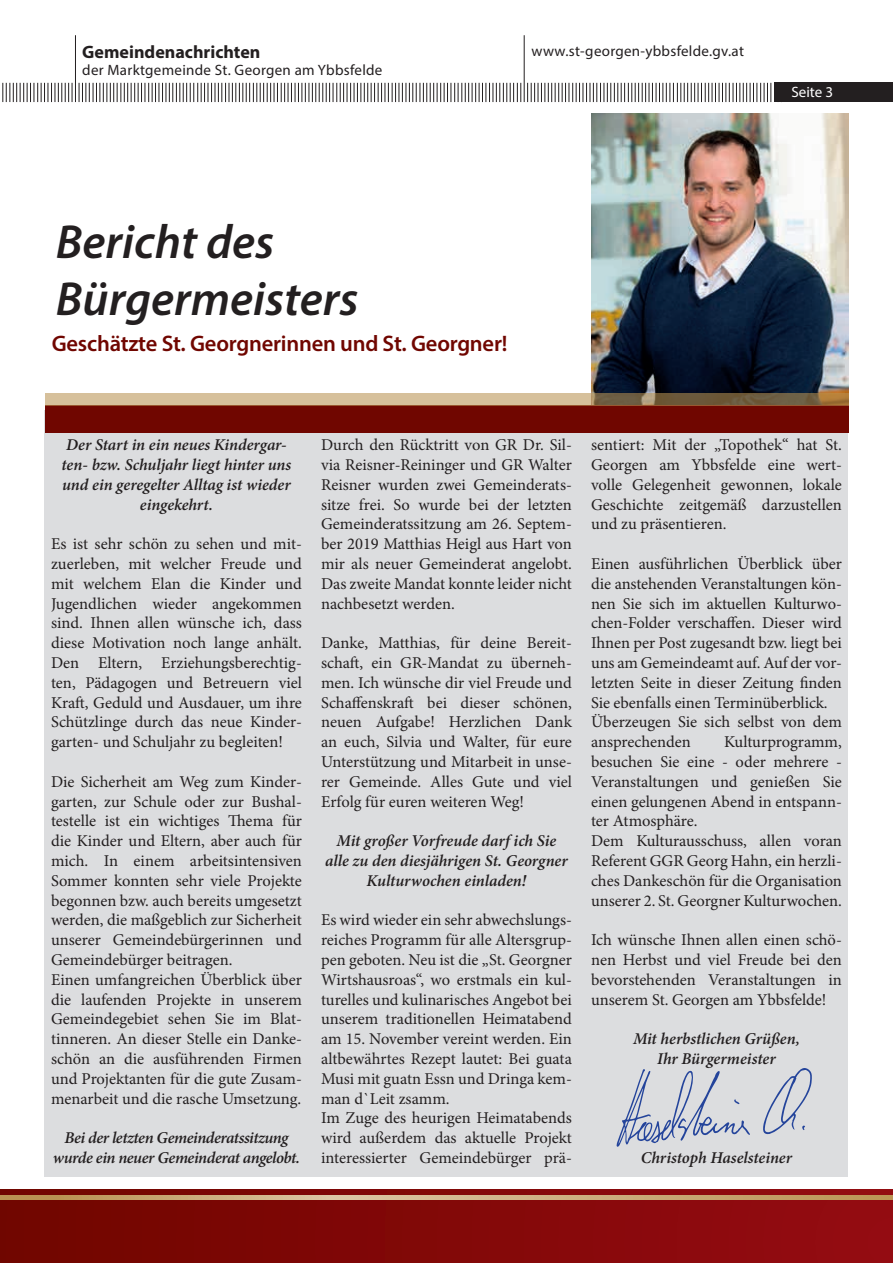
<style>
.page{position:relative;width:893px;height:1263px;background:#fff}
.page>*{position:absolute;margin:0;border:0;box-sizing:border-box;transform-origin:0 0}
.t1{font:italic 600 48px/57.6px "Myriad Pro";color:#231f20}
.t2{font:600 22.5px "Myriad Pro";letter-spacing:-.01em;color:#700600}
.t3{font:700 18px "Myriad Pro";color:#231f20}
.t4{font:16.5px/19.8px "Minion Pro";letter-spacing:-.005em;color:#231f20;text-align:justify}
.t5{font:italic 600 16.5px/19.8px "Minion Pro";letter-spacing:-.01em;color:#231f20;text-align:center}
.t6{font:15px "Myriad Pro";letter-spacing:.02em;color:#231f20}
.t7{font:15px "Myriad Pro";color:#fff}
</style>
<div class="page">
<hr style="left:524px;top:35px;width:1px;height:67px;background:#231f20">
<hr style="left:75px;top:35px;width:1px;height:67px;background:#231f20">
<svg style="left:79px;top:83px;width:442px;height:19px"></svg>
<svg style="left:2px;top:83px;width:71px;height:19px"></svg>
<svg style="left:527px;top:83px;width:244px;height:19px"></svg>
<div style="left:774px;top:83px;width:119px;height:19px;background:#231f20"></div>
<div style="left:0;top:1189px;width:893px;height:74px;background:linear-gradient(to right,#730a02,#961015)"></div>
<svg style="left:0;top:1195px;width:893px;height:4px;background:#c9aa79"></svg>
<div style="left:45px;top:410px;width:803px;height:767px;background:#dcdddf"></div>
<img style="left:591px;top:113px;width:257px;height:281px">
<svg style="left:616px;top:1069px;width:134px;height:78px"></svg>
<svg style="left:763px;top:1068px;width:49px;height:67px"></svg>
<div style="left:45px;top:406px;width:804px;height:27px;background:#700600"></div>
<svg style="left:45px;top:394px;width:804px;height:12px;background:#b59b77"></svg>
<p class="t3" style="left:82px;top:40px;width:180px">Gemeindenachrichten</p>
<p class="t6" style="left:532px;top:42px;width:214px">www.st-georgen-ybbsfelde.gv.at</p>
<p class="t6" style="left:82px;top:61px;width:302px">der Marktgemeinde St. Georgen am Ybbsfelde</p>
<p class="t7" style="left:791px;top:83px;width:43px">Seite 3</p>
<h1 class="t1" style="left:56px;top:211px;width:304px">Bericht des<br>Bürgermeisters</h1>
<h2 class="t2" style="left:52px;top:329px;width:457px">Geschätzte St. Georgnerinnen und St. Georgner!</h2>
<p class="t5" style="left:62px;top:435px;width:231px">Der Start in ein neues Kindergar&shy;ten- bzw. Schuljahr liegt hinter uns und ein geregelter Alltag ist wieder eingekehrt.</p>
<p class="t4" style="left:51px;top:534px;width:252px">Es ist sehr schön zu sehen und mit&shy;zuerleben, mit welcher Freude und mit welchem Elan die Kinder und Jugendlichen wieder angekommen sind. Ihnen allen wünsche ich, dass diese Motivation noch lange anhält.<br>Den Eltern, Erziehungsberechtig&shy;ten, Pädagogen und Betreuern viel Kraft, Geduld und Ausdauer, um ihre Schützlinge durch das neue Kinder&shy;garten- und Schuljahr zu begleiten!</p>
<p class="t4" style="left:51px;top:772px;width:252px;text-align:left">Die Sicherheit am Weg zum Kinder&shy;garten, zur Schule oder zur Bushal&shy;testelle ist ein wichtiges Thema für die Kinder und Eltern, aber auch für mich. In einem arbeitsintensiven Sommer konnten sehr viele Projekte begonnen bzw. auch bereits umgesetzt werden, die maßgeblich zur Sicherheit unserer Gemeindebürgerinnen und Gemeindebürger beitragen.<br>Einen umfangreichen Überblick über die laufenden Projekte in unserem Gemeindegebiet sehen Sie im Blat&shy;tinneren. An dieser Stelle ein Danke&shy;schön an die ausführenden Firmen und Projektanten für die gute Zusam&shy;menarbeit und die rasche Umsetzung.</p>
<p class="t5" style="left:53px;top:1128px;width:249px">Bei der letzten Gemeinderatssitzung wurde ein neuer Gemeinderat angelobt.</p>
<p class="t4" style="left:321px;top:435px;width:252px">Durch den Rücktritt von GR Dr. Sil&shy;via Reisner-Reininger und GR Walter Reisner wurden zwei Gemeinderats&shy;sitze frei. So wurde bei der letzten Gemeinderatssitzung am 26. Septem&shy;ber 2019 Matthias Heigl aus Hart von mir als neuer Gemeinderat angelobt.<br>Das zweite Mandat konnte leider nicht nachbesetzt werden.</p>
<p class="t4" style="left:321px;top:633px;width:252px">Danke, Matthias, für deine Bereit&shy;schaft, ein GR-Mandat zu überneh&shy;men. Ich wünsche dir viel Freude und Schaffenskraft bei dieser schönen, neuen Aufgabe! Herzlichen Dank an euch, Silvia und Walter, für eure Unterstützung und Mitarbeit in unse&shy;rer Gemeinde. Alles Gute und viel Erfolg für euren weiteren Weg!</p>
<p class="t5" style="left:325px;top:831px;width:244px">Mit großer Vorfreude darf ich Sie alle zu den diesjährigen St. Georgner<br>Kulturwochen einladen!</p>
<p class="t4" style="left:321px;top:910px;width:252px;text-align:left">Es wird wieder ein sehr abwechslungs&shy;reiches Programm für alle Altersgrup&shy;pen geboten. Neu ist die „St. Georgner Wirtshausroas“, wo erstmals ein kul&shy;turelles und kulinarisches Angebot bei unserem traditionellen Heimatabend am 15. November vereint werden. Ein altbewährtes Rezept lautet: Bei guata Musi mit guatn Essn und Dringa kem&shy;man d`Leit zsamm.<br>Im Zuge des heurigen Heimatabends wird außerdem das aktuelle Projekt interessierter Gemeindebürger prä-</p>
<p class="t4" style="left:591px;top:435px;width:252px">sentiert: Mit der „Topothek“ hat St.<br>Georgen am Ybbsfelde eine wert&shy;volle Gelegenheit gewonnen, lokale Geschichte zeitgemäß darzustellen und zu präsentieren.</p>
<p class="t4" style="left:591px;top:554px;width:252px;text-align:left">Einen ausführlichen Überblick über die anstehenden Veranstaltungen kön&shy;nen Sie sich im aktuellen Kulturwo&shy;chen-Folder verschaffen. Dieser wird Ihnen per Post zugesandt bzw. liegt bei uns am Gemeindeamt auf. Auf der vor&shy;letzten Seite in dieser Zeitung finden Sie ebenfalls einen Terminüberblick.<br>Überzeugen Sie sich selbst von dem ansprechenden</p>
<p class="t4" style="left:591px;top:732px;width:252px;text-align:left;text-indent:133px">Kulturprogramm, besuchen Sie eine - oder mehrere -<br>Veranstaltungen und genießen Sie einen gelungenen Abend in entspann&shy;ter Atmosphäre.<br>Dem Kulturausschuss, allen voran<br>Referent GGR Georg Hahn, ein herzli&shy;ches Dankeschön für die Organisation unserer 2. St. Georgner Kulturwochen.</p>
<p class="t4" style="left:591px;top:930px;width:252px">Ich wünsche Ihnen allen einen schö&shy;nen Herbst und viel Freude bei den bevorstehenden Veranstaltungen in unserem St. Georgen am Ybbsfelde!</p>
<p class="t5" style="left:633px;top:1029px;width:168px">Mit herbstlichen Grüßen,<br>Ihr Bürgermeister</p>
<p class="t5" style="left:641px;top:1148px;width:153px">Christoph Haselsteiner</p>
</div>
